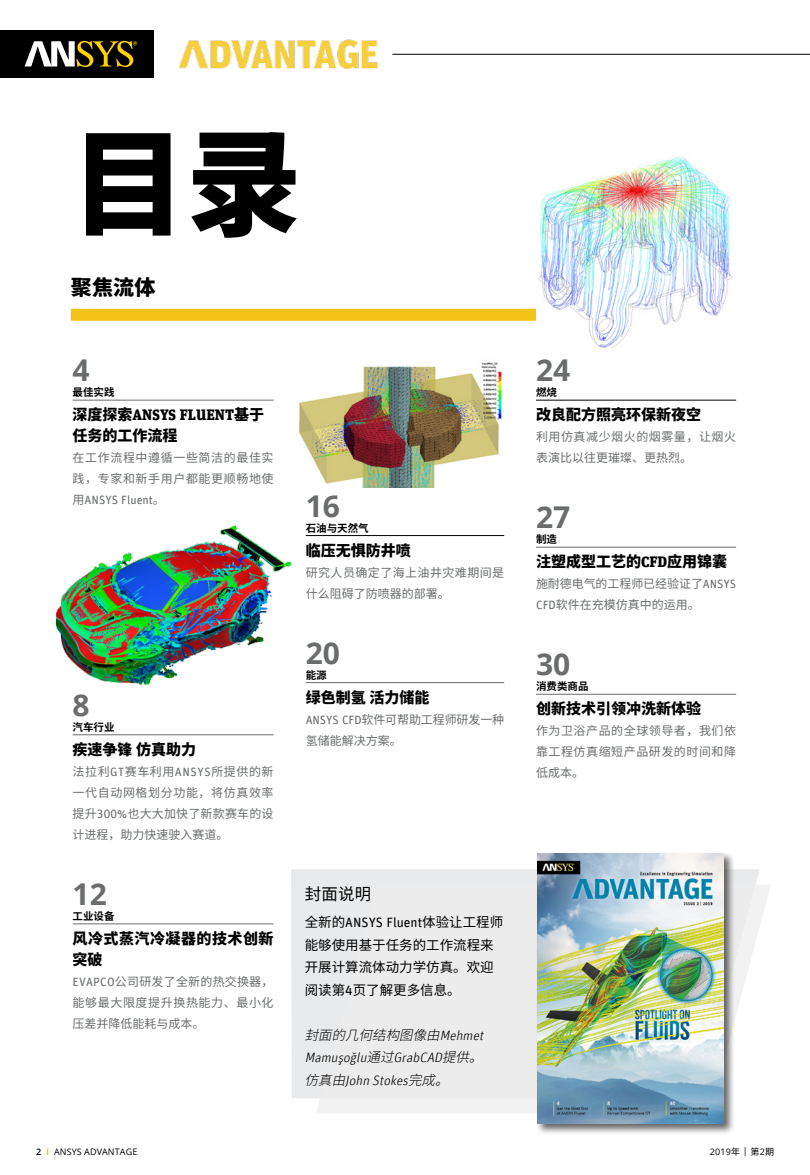
<style>
.page{position:relative;width:810px;height:1175px;background:#fff}
.page>*{position:absolute;margin:0;border:0;box-sizing:border-box;transform-origin:0 0}
.t1{font:900 115.5px "Noto Sans Hans";color:#000}
.t2{font:700 30px "Open Sans";color:#6b6d6d}
.t3{font:900 21px "Noto Sans Hans";color:#000}
.t4{font:16.5px "Noto Sans Hans";color:#000}
.t5{font:900 15px "Noto Sans Hans";color:#000}
.t6{font:900 15px "Unit Slab Offc Pro";color:#000}
.t7{font:900 15px/21px "Noto Sans Hans";letter-spacing:.035em;color:#000}
.t8{font:13.5px/22.5px "Noto Sans Hans";color:#000;text-align:justify}
.t9{font:italic 300 13.5px/22.5px "Unit Offc Pro";color:#000}
.t10{font:13.5px "Unit Offc Pro";color:#000}
.t11{font:italic 300 13.5px "Noto Sans Hans";color:#000}
.t12{font:12px/21px "Noto Sans Hans";letter-spacing:.035em;color:#6b6d6d}
.t13{font:12px/21px "Noto Sans Hans";letter-spacing:-.005em;color:#6b6d6d}
.t14{font:12px/21px "Noto Sans Hans";letter-spacing:-.01em;color:#6b6d6d}
.t15{font:12px "Unit Offc Pro";color:#6b6d6d}
.t16{font:700 10.5px "Noto Sans Hans";color:#000}
.t17{font:9px "Open Sans";letter-spacing:.01em;color:#000}
.s1{font-family:"Noto Sans Hans"}
.s2{font-family:"Unit Offc Pro"}
.s3{font-family:"Unit Slab Offc Pro"}
.s4{font-weight:600}
.s5{font-weight:700;color:#f3c317}
</style>
<div class="page">
<hr style="left:392px;top:54px;width:418px;height:1px;background:#000">
<svg style="left:230px;top:869px;width:530px;height:229px"></svg>
<svg style="left:316px;top:884px;width:455px;height:229px;fill:#ececed"></svg>
<hr style="left:306px;top:535px;width:198px;height:1px;background:#000">
<hr style="left:306px;top:682px;width:198px;height:1px;background:#6b6d6d">
<div style="left:71px;top:309px;width:465px;height:12px;background:#f3c317"></div>
<hr style="left:73px;top:400px;width:201px;height:1px;background:#6b6d6d">
<hr style="left:73px;top:734px;width:201px;height:1px;background:#6b6d6d">
<hr style="left:73px;top:923px;width:201px;height:1px;background:#6b6d6d">
<img style="left:179px;top:39px;width:199px;height:30px">
<hr style="left:536px;top:400px;width:200px;height:1px;background:#000">
<hr style="left:536px;top:547px;width:200px;height:1px;background:#6b6d6d">
<hr style="left:536px;top:694px;width:200px;height:1px;background:#6b6d6d">
<div style="left:536px;top:851px;width:199px;height:284px;background:#000;opacity:.6"></div>
<img style="left:537px;top:853px;width:187px;height:270px">
<div style="left:7px;top:30px;width:147px;height:47px;background:#000"></div>
<svg style="left:25px;top:41px;width:112px;height:26px"></svg>
<div style="left:0;top:30px;width:9px;height:47px;background:#000"></div>
<img style="left:55px;top:525px;width:236px;height:161px">
<img style="left:299px;top:362px;width:203px;height:125px">
<img style="left:538px;top:157px;width:194px;height:190px">
<h1 class="t1" style="left:71px;top:119px;width:233px">目录</h1>
<h3 class="t3" style="left:71px;top:276px;width:86px">聚焦流体</h3>
<h2 class="t2" style="left:73px;top:349px;width:19px">4</h2>
<p class="t16" style="left:73px;top:386px;width:43px">最佳实践</p>
<p class="t6" style="left:73px;top:403px;width:193px"><span class="s1">深度探索</span>ANSYS FLUENT<span class="s1">基于</span></p>
<p class="t5" style="left:73px;top:427px;width:106px">任务的工作流程</p>
<p class="t12" style="left:73px;top:447px;width:203px">在工作流程中遵循一些简洁的最佳实践，专家和新手用户都能更顺畅地使</p>
<p class="t15" style="left:73px;top:492px;width:94px"><span class="s1">用</span>ANSYS Fluent<span class="s1">。</span></p>
<h2 class="t2" style="left:73px;top:684px;width:19px">8</h2>
<p class="t16" style="left:73px;top:721px;width:43px">汽车行业</p>
<p class="t5" style="left:73px;top:741px;width:125px">疾速争锋仿真助力</p>
<p class="t12" style="left:73px;top:761px;width:203px;text-align:justify">法拉利<span class="s2">GT</span>赛车利用<span class="s2">ANSYS</span>所提供的新一代自动网格划分功能，将仿真效率提升<span class="s2">300%</span>也大大加快了新款赛车的设计进程，助力快速驶入赛道。</p>
<h2 class="t2" style="left:73px;top:873px;width:36px">12</h2>
<p class="t16" style="left:73px;top:910px;width:43px">工业设备</p>
<p class="t7" style="left:73px;top:928px;width:202px">风冷式蒸汽冷凝器的技术创新突破</p>
<p class="t12" style="left:73px;top:971px;width:203px;text-align:justify"><span class="s2">EVAPCO</span>公司研发了全新的热交换器，能够最大限度提升换热能力、最小化压差并降低能耗与成本。</p>
<h2 class="t2" style="left:306px;top:484px;width:36px">16</h2>
<p class="t16" style="left:306px;top:522px;width:64px">石油与天然气</p>
<p class="t5" style="left:306px;top:541px;width:106px">临压无惧防井喷</p>
<p class="t12" style="left:306px;top:562px;width:200px">研究人员确定了海上油井灾难期间是什么阻碍了防喷器的部署。</p>
<h2 class="t2" style="left:306px;top:631px;width:36px">20</h2>
<p class="t16" style="left:306px;top:669px;width:22px">能源</p>
<p class="t5" style="left:306px;top:688px;width:125px">绿色制氢活力储能</p>
<p class="t14" style="left:306px;top:709px;width:200px"><span class="s2">ANSYS CFD</span>软件可帮助工程师研发一种氢储能解决方案。</p>
<h3 class="t4" style="left:305px;top:885px;width:68px">封面说明</h3>
<p class="t10" style="left:305px;top:913px;width:200px"><span class="s1">全新的</span>ANSYS Fluent<span class="s1">体验让工程师</span></p>
<p class="t8" style="left:305px;top:933px;width:191px">能够使用基于任务的工作流程来开展计算流体动力学仿真。欢迎阅读第<span class="s2">4</span>页了解更多信息。</p>
<p class="t11" style="left:305px;top:1027px;width:183px">封面的几何结构图像由<span class="s2">M e h m et</span></p>
<p class="t9" style="left:305px;top:1046px;width:187px">Mamuşoğlu<span class="s1">通过</span>GrabCAD<span class="s1">提供。仿真由</span>John Stokes<span class="s1">完成。</span></p>
<h2 class="t2" style="left:536px;top:349px;width:36px">24</h2>
<p class="t16" style="left:536px;top:386px;width:22px">燃烧</p>
<p class="t5" style="left:536px;top:406px;width:166px">改良配方照亮环保新夜空</p>
<p class="t12" style="left:536px;top:426px;width:202px">利用仿真减少烟火的烟雾量，让烟火表演比以往更璀璨、更热烈。</p>
<h2 class="t2" style="left:536px;top:496px;width:36px">27</h2>
<p class="t16" style="left:536px;top:533px;width:22px">制造</p>
<p class="t5" style="left:536px;top:553px;width:193px">注塑成型工艺的<span class="s3">CFD</span>应用锦囊</p>
<p class="t13" style="left:536px;top:573px;width:202px">施耐德电气的工程师已经验证了<span class="s2">ANSYS<br>CFD</span>软件在充模仿真中的运用。</p>
<h2 class="t2" style="left:536px;top:643px;width:36px">30</h2>
<p class="t16" style="left:536px;top:680px;width:54px">消费类商品</p>
<p class="t5" style="left:536px;top:700px;width:166px">创新技术引领冲洗新体验</p>
<p class="t12" style="left:536px;top:720px;width:202px;text-align:justify">作为卫浴产品的全球领导者，我们依靠工程仿真缩短产品研发的时间和降低成本。</p>
<p class="t17" style="left:36px;top:1145px;width:103px"><span class="s4">2</span> <span class="s5">I</span> ANSYS ADVANTAGE</p>
<p class="t17" style="left:710px;top:1145px;width:66px">2019<span class="s1">年</span> | <span class="s1">第</span>2<span class="s1">期</span></p>
</div>
